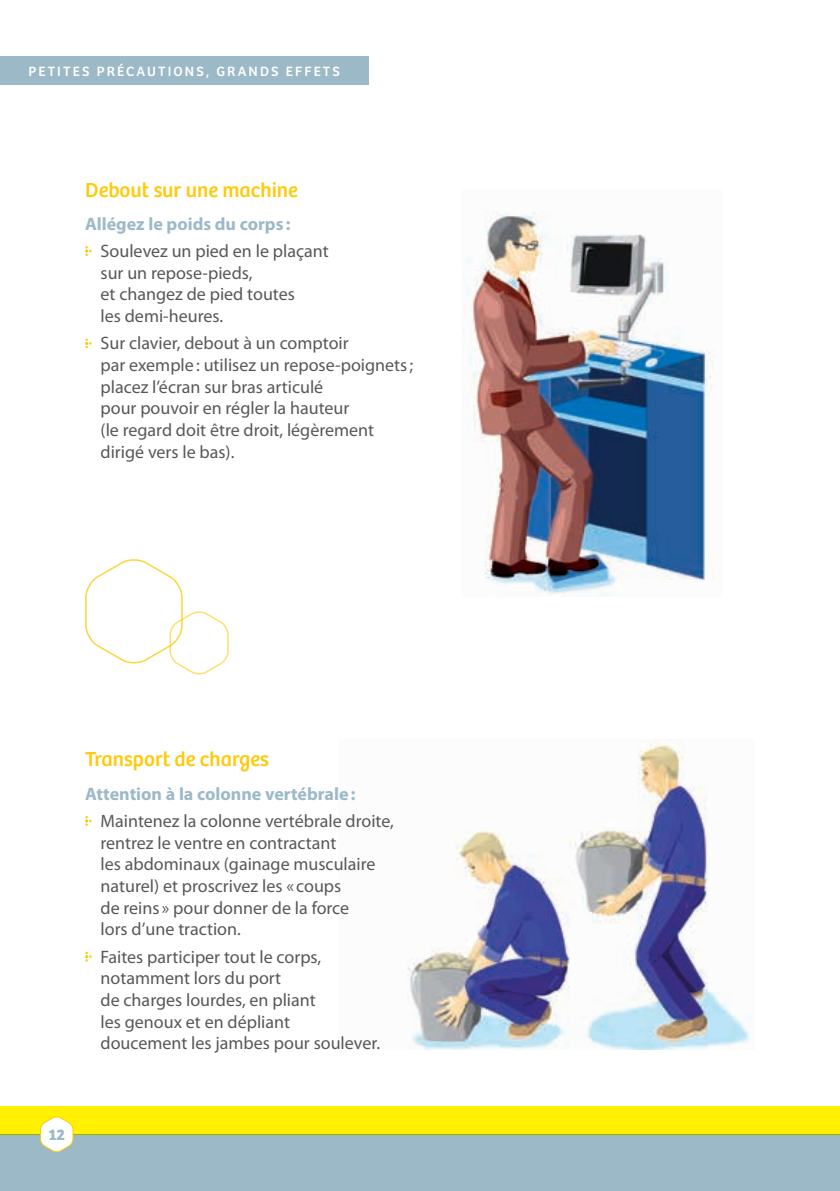
<style>
.page{position:relative;width:840px;height:1191px;background:#fff}
.page>*{position:absolute;margin:0;border:0;box-sizing:border-box;transform-origin:0 0}
.t1{font:21px "Bree";color:#feca0a}
.t2{font:18px/21.6px "Myriad Pro";color:#57585a}
.t3{font:700 18px "Myriad Pro";color:#9cb9c7}
.t4{font:700 16px "Bree";color:#9cb9c7}
.t5{font:14px "Bree";letter-spacing:.15em;color:#fff}
</style>
<div class="page">
<img style="left:462px;top:212px;width:253px;height:385px">
<img style="left:407px;top:739px;width:343px;height:310px">
<svg style="left:85px;top:559px;width:144px;height:116px"></svg>
<svg style="left:85px;top:246px;width:6px;height:10px"></svg>
<svg style="left:85px;top:338px;width:6px;height:10px"></svg>
<svg style="left:85px;top:816px;width:6px;height:10px"></svg>
<svg style="left:85px;top:951px;width:6px;height:10px"></svg>
<div style="left:0;top:1134px;width:839px;height:57px;background:#9cb9c7"></div>
<div style="left:0;top:1106px;width:839px;height:28px;background:#fff101"></div>
<svg style="left:39px;top:1116px;width:35px;height:37px"></svg>
<div style="left:0;top:57px;width:369px;height:28px;background:#9cb9c7"></div>
<p class="t5" style="left:28px;top:63px;width:313px">PETITES PRÉCAUTIONS, GRANDS EFFETS</p>
<p class="t1" style="left:85px;top:177px;width:214px">Debout sur une machine</p>
<p class="t3" style="left:85px;top:212px;width:207px">Allégez le poids du corps :</p>
<p class="t2" style="left:100px;top:240px;width:229px">Soulevez un pied en le plaçant sur un repose-pieds,<br>et changez de pied toutes<br>les demi-heures.</p>
<p class="t2" style="left:100px;top:332px;width:314px">Sur clavier, debout à un comptoir<br>par exemple: utilisez un repose-poignets; placez l’écran sur bras articulé<br>pour pouvoir en régler la hauteur<br>(le regard doit être droit, légèrement dirigé vers le bas).</p>
<p class="t1" style="left:85px;top:747px;width:185px">Transport de charges</p>
<p class="t3" style="left:85px;top:781px;width:272px">Attention à la colonne vertébrale:</p>
<p class="t2" style="left:100px;top:809px;width:295px">Maintenez la colonne vertébrale droite, rentrez le ventre en contractant<br>les abdominaux (gainage musculaire naturel) et proscrivez les « coups<br>de reins » pour donner de la force<br>lors d’une traction.</p>
<p class="t2" style="left:100px;top:945px;width:281px">Faites participer tout le corps, notamment lors du port<br>de charges lourdes, en pliant<br>les genoux et en dépliant doucement les jambes pour soulever.</p>
<p class="t4" style="left:49px;top:1124px;width:18px">12</p>
</div>
